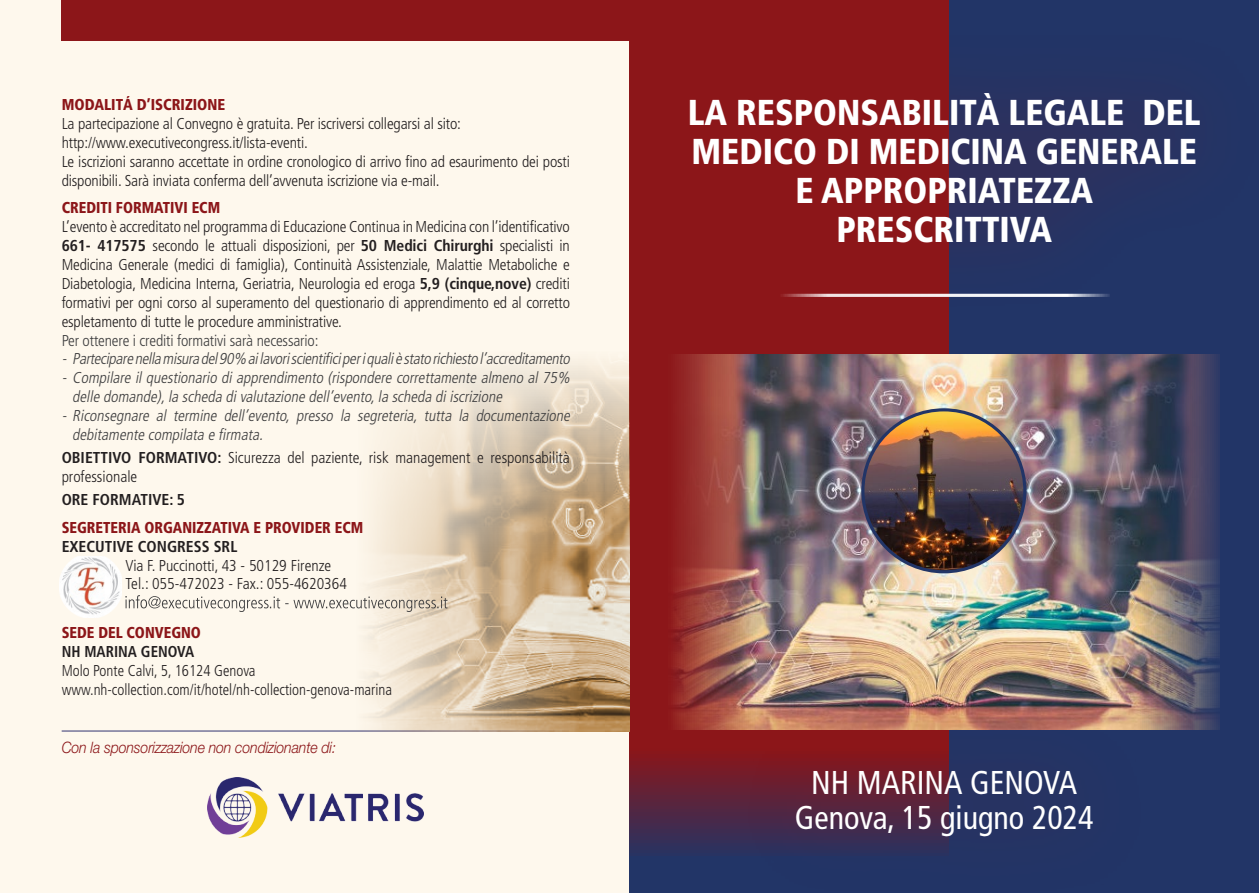
<style>
.page{position:relative;width:1259px;height:893px;background:#fff}
.page>*{position:absolute;margin:0;border:0;box-sizing:border-box;transform-origin:0 0}
.t1{font:900 condensed 36px/39px "Frutiger";color:#fff}
.t2{font:condensed 33px "Frutiger";color:#fff}
.t3{font:700 condensed 21px "Helvetica Neue";color:#fff}
.TESTO_PROGRAMMA{font:300 condensed 15.75px/18.9px "Frutiger";letter-spacing:-.01em;color:#231f20}
.testo{font:italic 300 condensed 15.75px/18.9px "Frutiger";color:#3e3e3f}
.TESTO_PROGRAMMA-2{font:300 condensed 15.75px "Frutiger";letter-spacing:-.01em;color:#231f20;scale:.95 1}
.TITOLETTI_RETRO{font:900 condensed 15.75px "Frutiger";color:#8c1619;scale:.93 1}
.testo-2{font:300 condensed 15.75px "Frutiger";letter-spacing:-.01em;color:#3e3e3f}
.TESTO_PROGRAMMA-3{font:italic 300 15.75px "Helvetica Neue";letter-spacing:-.01em;color:#8c1619;scale:.9 1}
.TESTO_PROGRAMMA-4{font:700 condensed 15.75px "Frutiger";color:#231f20}
.TITOLETTI_RETRO-2{font:900 condensed 15.75px "Frutiger";color:#8c1619;scale:.95 1}
.TESTO_PROGRAMMA-5{font:700 condensed 15.75px "Frutiger";color:#231f20;scale:.95 1}
.s1{font-weight:700}
</style>
<div class="page">
<div style="left:0;top:0;width:629px;height:893px;background:#fef8ed"></div>
<hr style="left:62px;top:731px;width:507px;height:1px;background:#313370">
<img style="left:208px;top:777px;width:215px;height:61px">
<div style="left:629px;top:0;width:630px;height:893px;background:#223567"></div>
<img style="left:60px;top:556px;width:61px;height:62px">
<svg style="left:629px;top:0;width:319px;height:850px;fill:#8c1619"></svg>
<img style="left:668px;top:354px;width:551px;height:376px">
<div style="left:617px;top:24px;width:642px;height:293px;background:#8c1619;opacity:.39"></div>
<div style="left:730px;top:698px;width:429px;height:195px;background:#8c1619;opacity:.39"></div>
<img style="left:863px;top:410px;width:162px;height:162px;border-radius:81px">
<div style="left:861px;top:408px;width:165px;height:165px;border:3px solid #223567;border-radius:50%"></div>
<hr style="left:778px;top:294px;width:332px;height:3px;background:#fff">
<div style="left:62px;top:0;width:567px;height:41px;background:#8c1619"></div>
<img style="left:354px;top:363px;width:275px;height:368px">
<svg style="left:125px;top:595px;width:322px;height:17px"></svg>
<p class="TITOLETTI_RETRO-2" style="left:62px;top:95px;width:174px">MODALITÁ D’ISCRIZIONE</p>
<p class="TESTO_PROGRAMMA" style="left:62px;top:114px;width:401px">La partecipazione al Convegno è gratuita. Per iscriversi collegarsi al sito:</p>
<p class="TESTO_PROGRAMMA" style="left:62px;top:133px;width:248px">http://www.executivecongress.it/lista-eventi.</p>
<p class="TESTO_PROGRAMMA" style="left:62px;top:152px;width:510px">Le iscrizioni saranno accettate in ordine cronologico di arrivo fino ad esaurimento dei posti disponibili. Sarà inviata conferma dell’avvenuta iscrizione via e-mail.</p>
<p class="TITOLETTI_RETRO" style="left:62px;top:198px;width:172px">CREDITI FORMATIVI ECM</p>
<p class="TESTO_PROGRAMMA" style="left:62px;top:217px;width:510px;text-align:justify">L’evento è accreditato nel programma di Educazione Continua in Medicina con l’identificativo <span class="s1">661- 417575</span> secondo le attuali disposizioni, per <span class="s1">50 Medici Chirurghi</span> specialisti in Medicina Generale (medici di famiglia), Continuità Assistenziale, Malattie Metaboliche e Diabetologia, Medicina Interna, Geriatria, Neurologia ed eroga <span class="s1">5,9 (cinque,nove)</span> crediti formativi per ogni corso al superamento del questionario di apprendimento ed al corretto espletamento di tutte le procedure amministrative.</p>
<p class="testo-2" style="left:62px;top:331px;width:258px">Per ottenere i crediti formativi sarà necessario:</p>
<p class="testo" style="left:62px;top:350px;width:513px">- Parteciparenella misura del90% ailavoriscientificiperiqualièstato richiesto l’accreditamento</p>
<p class="testo" style="left:72px;top:369px;width:502px;text-indent:-11px">- Compilare il questionario di apprendimento (rispondere correttamente almeno al 75% delle domande),la scheda divalutazione dell’evento,la scheda diiscrizione</p>
<p class="testo" style="left:72px;top:406px;width:502px;text-indent:-11px">- Riconsegnare al termine dell’evento, presso la segreteria, tutta la documentazione debitamente compilata e firmata.</p>
<p class="TESTO_PROGRAMMA" style="left:62px;top:449px;width:510px"><span class="s1">OBIETTIVO FORMATIVO:</span> Sicurezza del paziente, risk management e responsabilità professionale</p>
<p class="TESTO_PROGRAMMA-4" style="left:62px;top:490px;width:125px">ORE FORMATIVE: 5</p>
<p class="TITOLETTI_RETRO" style="left:62px;top:518px;width:326px">SEGRETERIA ORGANIZZATIVA E PROVIDER ECM</p>
<p class="TESTO_PROGRAMMA-4" style="left:62px;top:537px;width:177px">EXECUTIVE CONGRESS SRL</p>
<p class="TESTO_PROGRAMMA" style="left:125px;top:556px;width:207px">Via F. Puccinotti, 43 - 50129 Firenze</p>
<p class="TESTO_PROGRAMMA" style="left:125px;top:575px;width:223px">Tel.: 055-472023 - Fax.: 055-4620364</p>
<p class="TITOLETTI_RETRO" style="left:62px;top:623px;width:151px">SEDE DEL CONVEGNO</p>
<p class="TESTO_PROGRAMMA-5" style="left:62px;top:642px;width:141px">NH MARINA GENOVA</p>
<p class="TESTO_PROGRAMMA-2" style="left:62px;top:661px;width:206px">Molo Ponte Calvi, 5, 16124 Genova</p>
<p class="TESTO_PROGRAMMA-2" style="left:62px;top:680px;width:349px">www.nh-collection.com/it/hotel/nh-collection-genova-marina</p>
<p class="TESTO_PROGRAMMA-3" style="left:62px;top:738px;width:306px">Con la sponsorizzazione non condizionante di:</p>
<p class="t1" style="left:687px;top:93px;width:514px">LA RESPONSABILITÀ LEGALE DEL<br>MEDICO DI MEDICINA GENERALE</p>
<p class="t1" style="left:795px;top:171px;width:299px">E APPROPRIATEZZA</p>
<p class="t1" style="left:836px;top:210px;width:217px">PRESCRITTIVA</p>
<p class="t2" style="left:811px;top:764px;width:268px">NH MARINA GENOVA</p>
<p class="t2" style="left:795px;top:798px;width:300px">Genova, 15 giugno 2024</p>
<p class="t3" style="left:927px;top:802px;width:160px">HOTEL LEON D’ORO</p>
</div>
